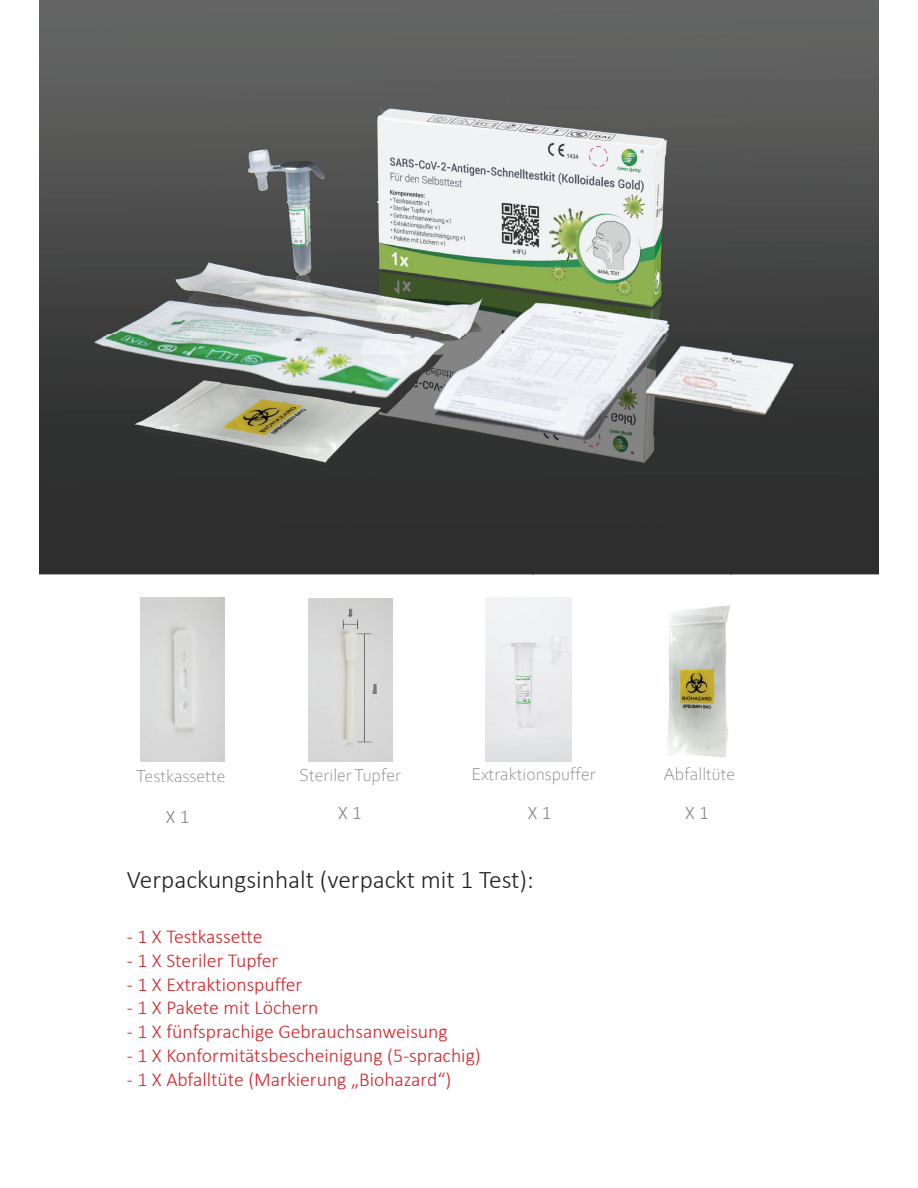
<style>
.page{position:relative;width:918px;height:1188px;background:#fff}
.page>*{position:absolute;margin:0;border:0;box-sizing:border-box;transform-origin:0 0}
.t1{font:300 25.35px "Calibri";color:#231f20}
.t2{font:300 19.8px "Calibri";color:#d1232a}
.t3{font:300 19.2px "Calibri";color:#828487}
.t4{font:300 18px "Corbel";color:#828487}
</style>
<div class="page">
<img style="left:39px;top:0;width:840px;height:574px">
<img style="left:39px;top:202px;width:840px;height:1px">
<img style="left:486px;top:597px;width:85px;height:165px">
<img style="left:667px;top:605px;width:64px;height:153px">
<img style="left:308px;top:598px;width:84px;height:164px">
<img style="left:141px;top:598px;width:84px;height:163px">
<p class="t4" style="left:136px;top:768px;width:91px">Testkassette</p>
<p class="t3" style="left:166px;top:808px;width:25px">X 1</p>
<p class="t4" style="left:300px;top:767px;width:103px">Steriler Tupfer</p>
<p class="t3" style="left:338px;top:805px;width:25px">X 1</p>
<p class="t4" style="left:472px;top:766px;width:126px">Extraktionspuffer</p>
<p class="t4" style="left:664px;top:766px;width:73px">Abfalltüte</p>
<p class="t3" style="left:528px;top:805px;width:25px">X 1</p>
<p class="t3" style="left:685px;top:805px;width:25px">X 1</p>
<p class="t1" style="left:127px;top:869px;width:408px">Verpackungsinhalt (verpackt mit 1 Test):</p>
<p class="t2" style="left:127px;top:928px;width:137px">- 1 X Testkassette</p>
<p class="t2" style="left:127px;top:952px;width:153px">- 1 X Steriler Tupfer</p>
<p class="t2" style="left:127px;top:976px;width:177px">- 1 X Extraktionspuffer</p>
<p class="t2" style="left:127px;top:1000px;width:193px">- 1 X Pakete mit Löchern</p>
<p class="t2" style="left:127px;top:1023px;width:322px">- 1 X fünfsprachige Gebrauchsanweisung</p>
<p class="t2" style="left:127px;top:1047px;width:355px">- 1 X Konformitätsbescheinigung (5-sprachig)</p>
<p class="t2" style="left:127px;top:1071px;width:326px">- 1 X Abfalltüte (Markierung „Biohazard“)</p>
</div>
